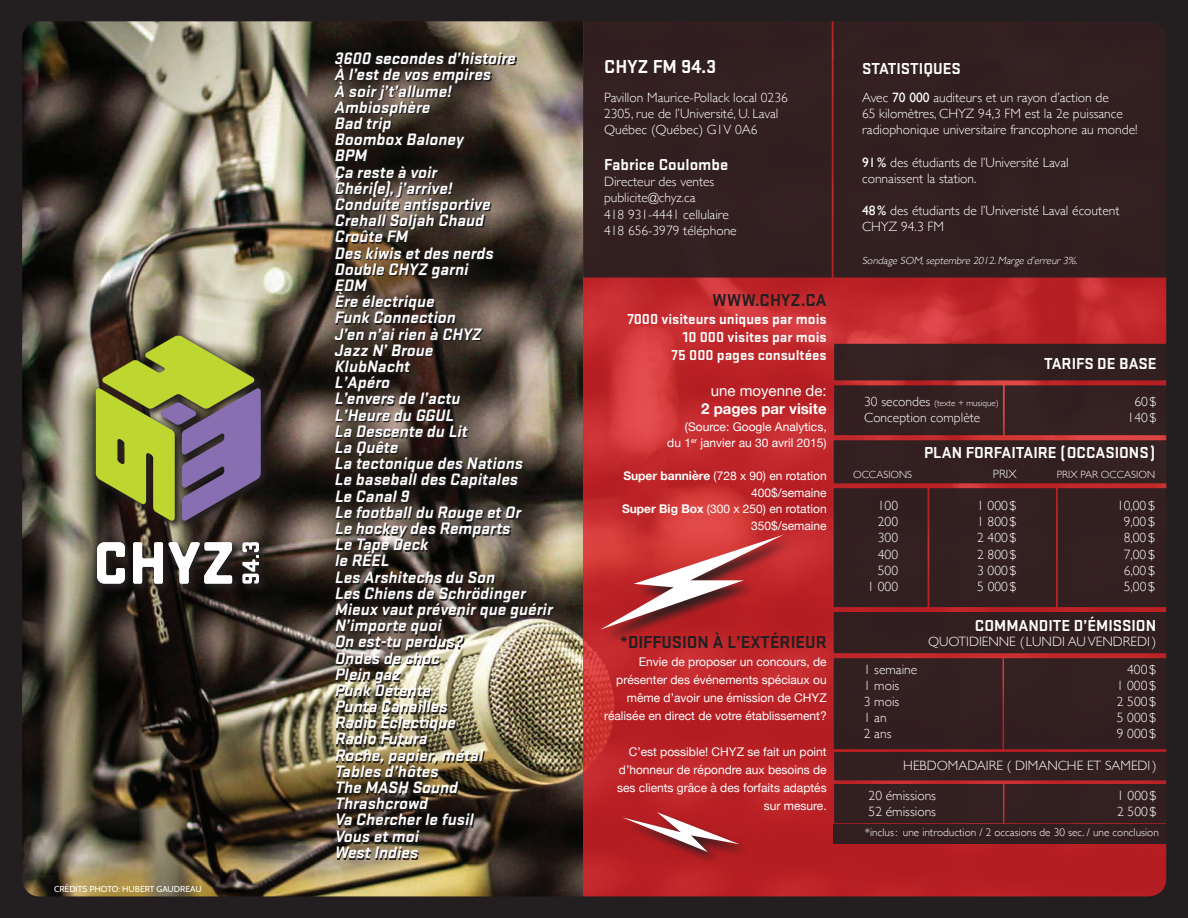
<style>
.page{position:relative;width:1188px;height:918px;background:#fff}
.page>*{position:absolute;margin:0;border:0;box-sizing:border-box;transform-origin:0 0}
.t1{font:700 19.5px "Stratum No 2";color:#fff}
.t2{font:700 18px "Stratum No 2";color:#231f20}
.t3{font:italic 700 17.25px/16.2px "Stratum No 2";color:#fff}
.t4{font:700 16.5px "Stratum No 2";color:#fff}
.t5{font:700 15px/18px "Stratum No 2";color:#fff;text-align:right}
.t6{font:700 15px "Helvetica Neue";color:#fff}
.t7{font:15px "Helvetica Neue";color:#fff}
.t8{font:300 13.5px/16.2px "Gill Sans";color:#fff}
.t9{font:12px/18px "Helvetica Neue";color:#fff;text-align:right}
.t10{font:300 12px "Gill Sans";color:#fff}
.t11{font:300 11.25px "Gill Sans";color:#fff}
.t12{font:italic 300 10.5px "Gill Sans";color:#fff}
.t13{font:300 10.5px "Gill Sans";color:#fff}
.t14{font:300 9px "Gill Sans";color:#fff}
.t15{font:8.7px "Cabin";color:#fff}
.s1{font-weight:700}
.s2{font-weight:400}
.s3{font-size:13.5px}
</style>
<div class="page">
<img style="left:0;top:0;width:1188px;height:918px">
<svg style="left:92px;top:332px;width:179px;height:262px;background:#393129"></svg>
<svg style="left:96px;top:335px;width:165px;height:186px;background:#86884e"></svg>
<svg style="left:97px;top:542px;width:28px;height:42px"></svg>
<svg style="left:133px;top:542px;width:99px;height:42px"></svg>
<svg style="left:242px;top:542px;width:17px;height:42px"></svg>
<p class="t15" style="left:54px;top:883px;width:149px">CRÉDITS PHOTO: H UBERT GAUDREAU</p>
<p class="t3" style="left:334px;top:50px;width:186px">3600 secondes d’histoire<br>À l’estde vos empires<br>À soirj’t’allume!<br>Ambiosphère<br>Bad trip<br>Boombox Baloney<br>BPM<br>Ça reste à voir<br>Chéri(e),j ’arrive!<br>Conduite antisportive<br>CrehallSoljah Chaud<br>Croûte FM<br>Des kiwis etdes nerds<br>Double CHYZ</p>
<p class="t3" style="left:431px;top:261px;width:42px">garni</p>
<p class="t3" style="left:334px;top:277px;width:223px">EDM<br>Ère électrique<br>Funk Connection<br>J’en n’airien à CHYZ<br>Jazz N’Broue<br>KlubNacht<br>L’Apéro<br>L’envers de l’actu<br>L’Heure du GGUL<br>La Descente du Lit<br>La Quête<br>La tectonique des Nations<br>Le baseballdes Capitales<br>Le Canal9<br>Le footballdu Rouge etOr<br>Le hockey des Remparts<br>Le Tape Deck<br>le RÉEL<br>Les Arshitechs du Son<br>Les Chiens de Schrödinger<br>Mieux vautprévenirque guérir<br>N’importe quoi<br>On est-tu perdus?<br>Ondes de choc<br>Plein gaz<br>Punk Détente<br>Punta Canailles<br>Radio Éclectique<br>Radio Futura<br>Roche,papier,métal<br>Tables d’hôtes<br>The MASH Sound<br>Thrashcrowd<br>Va Chercherle fusil<br>Vous etmoi<br>WestIndies</p>
<p class="t1" style="left:604px;top:56px;width:23px">CHYZ</p>
<p class="t1" style="left:653px;top:56px;width:65px">FM 94.3</p>
<p class="t8" style="left:604px;top:89px;width:185px">Pavillon Maurice-Pollack local 0236<br>2305, rue de l’Université, U. Laval<br>Québec (Québec) G1V 0A6</p>
<p class="t4" style="left:604px;top:155px;width:126px">Fabrice Coulombe</p>
<p class="t8" style="left:604px;top:173px;width:134px">Directeur des ventes publicite@chyz.ca<br>418 931-4441 cellulaire<br>418 656-3979 téléphone</p>
<p class="t2" style="left:713px;top:290px;width:104px">www.chyz.ca</p>
<p class="t5" style="left:627px;top:310px;width:201px">7000 visiteurs uniques par mois<br>10 000 visites par mois<br>75 000 pages consultées</p>
<p class="t7" style="left:711px;top:380px;width:117px">une moyenne de:</p>
<p class="t6" style="left:701px;top:397px;width:127px">2 pages par visite</p>
<p class="t9" style="left:667px;top:419px;width:161px;line-height:16.5px">(Source: Google Analytics,<br>du 1<sup>er</sup> janvier au 30 avril 2015)</p>
<p class="t9" style="left:622px;top:468px;width:206px;line-height:16.5px"><span class="s1">Super bannière</span> (728 x 90) en rotation<br>400$/semaine<br><span class="s1">Super Big Box</span> (300 x 250) en rotation<br>350$/semaine</p>
<p class="t2" style="left:620px;top:632px;width:28px">*Diffusion</p>
<p class="t2" style="left:713px;top:632px;width:59px">à l’extérieur</p>
<p class="t9" style="left:604px;top:653px;width:224px">Envie de proposer un concours, de présenter des événements spéciaux ou même d’avoir une émission de CHYZ réalisée en direct de votre établissement?</p>
<p class="t9" style="left:617px;top:743px;width:211px">C’est possible! CHYZ se fait un point d’honneur de répondre aux besoins de ses clients grâce à des forfaits adaptés sur mesure.</p>
<p class="t4" style="left:862px;top:59px;width:19px">Statistiques</p>
<p class="t8" style="left:862px;top:89px;width:277px">Avec <span class="s2">70 000</span> auditeurs et un rayon d’action de<br>65 kilomètres, CHYZ 94,3 FM est la 2e puissance radiophonique universitaire francophone au monde!</p>
<p class="t8" style="left:862px;top:153px;width:208px"><span class="s2">91%</span> des étudiants de l’Université Laval connaissent la station.</p>
<p class="t8" style="left:862px;top:202px;width:259px"><span class="s2">48%</span> des étudiants de l’Univeristé Laval écoutent<br>CHYZ 94.3 FM</p>
<p class="t12" style="left:862px;top:252px;width:220px">SondageSOM,septembre2012.Marged’erreur3%.</p>
<p class="t4" style="left:1044px;top:354px;width:114px">TARIFS DE BASE</p>
<p class="t14" style="left:864px;top:396px;width:136px"><span class="s3">30 secondes</span> (texte + musique)</p>
<p class="t8" style="left:1134px;top:393px;width:24px">60$</p>
<p class="t8" style="left:864px;top:409px;width:118px">Conception complète</p>
<p class="t8" style="left:1128px;top:409px;width:30px">140$</p>
<p class="t4" style="left:924px;top:443px;width:233px">PLAN FORFAITAIRE (OCCASIONS)</p>
<p class="t13" style="left:853px;top:466px;width:61px">OCCASIONS</p>
<p class="t10" style="left:993px;top:464px;width:25px">PRIX</p>
<p class="t13" style="left:1057px;top:466px;width:100px">PRIX PAR OCCASION</p>
<p class="t8" style="left:878px;top:497px;width:22px">100</p>
<p class="t8" style="left:977px;top:497px;width:41px">1 000$</p>
<p class="t8" style="left:1117px;top:497px;width:40px">10,00$</p>
<p class="t8" style="left:878px;top:513px;width:22px">200</p>
<p class="t8" style="left:977px;top:513px;width:41px">1 800$</p>
<p class="t8" style="left:1124px;top:513px;width:33px">9,00$</p>
<p class="t8" style="left:878px;top:529px;width:22px">300</p>
<p class="t8" style="left:977px;top:529px;width:41px">2 400$</p>
<p class="t8" style="left:1124px;top:529px;width:33px">8,00$</p>
<p class="t8" style="left:878px;top:545px;width:22px">400</p>
<p class="t8" style="left:977px;top:545px;width:41px">2 800$</p>
<p class="t8" style="left:1124px;top:545px;width:33px">7,00$</p>
<p class="t8" style="left:878px;top:562px;width:22px">500</p>
<p class="t8" style="left:977px;top:562px;width:41px">3 000$</p>
<p class="t8" style="left:1124px;top:562px;width:33px">6,00$</p>
<p class="t8" style="left:867px;top:578px;width:32px">1 000</p>
<p class="t8" style="left:977px;top:578px;width:41px">5 000$</p>
<p class="t8" style="left:1124px;top:578px;width:33px">5,00$</p>
<p class="t4" style="left:975px;top:616px;width:183px">COMMANDITE D’ÉMISSION</p>
<p class="t8" style="left:928px;top:633px;width:230px">QUOTIDIENNE ( LUNDI AU VENDREDI)</p>
<p class="t8" style="left:864px;top:660px;width:55px">1 semaine</p>
<p class="t8" style="left:1127px;top:660px;width:30px">400$</p>
<p class="t8" style="left:864px;top:677px;width:37px">1 mois</p>
<p class="t8" style="left:1117px;top:677px;width:41px">1 000$</p>
<p class="t8" style="left:864px;top:693px;width:37px">3 mois</p>
<p class="t8" style="left:1117px;top:693px;width:41px">2 500$</p>
<p class="t8" style="left:864px;top:709px;width:24px">1 an</p>
<p class="t8" style="left:1117px;top:709px;width:41px">5 000$</p>
<p class="t8" style="left:864px;top:725px;width:29px">2 ans</p>
<p class="t8" style="left:1117px;top:725px;width:41px">9 000$</p>
<p class="t8" style="left:869px;top:751px;width:290px;line-height:29.1px;text-indent:35px">HEBDOMADAIRE ( DIMANCHE ET SAMEDI)<br>20 émissions</p>
<p class="t8" style="left:1117px;top:786px;width:41px">1 000$</p>
<p class="t8" style="left:869px;top:803px;width:69px">52 émissions</p>
<p class="t8" style="left:1117px;top:803px;width:41px">2 500$</p>
<p class="t11" style="left:865px;top:823px;width:296px">*inclus: une introduction / 2 occasions de 30 sec. / une conclusion</p>
</div>
